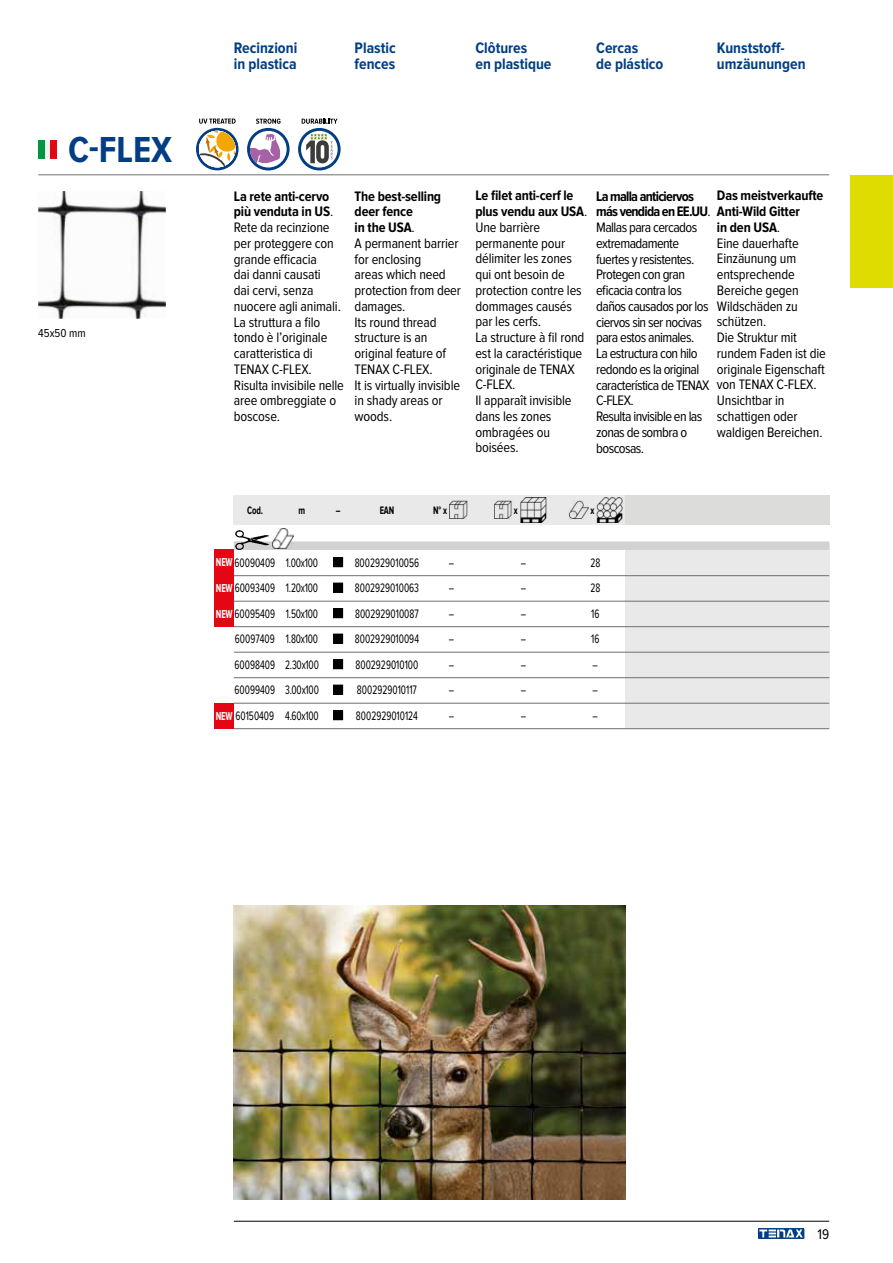
<style>
.page{position:relative;width:893px;height:1263px;background:#fff}
.page>*{position:absolute;margin:0;border:0;box-sizing:border-box;transform-origin:0 0}
.t1{font:700 37.5px "Proxima Nova Cond";color:#023e84}
.t2{font:700 15.75px/15.8px "Proxima Nova Cond";color:#023e84}
.t3{font:14.55px "Proxima Nova Cond";color:#000}
.t4{font:14.25px/15.8px "Proxima Nova Cond";letter-spacing:-.01em;color:#000}
.t5{font:14.25px/15.8px "Proxima Nova Cond";letter-spacing:-.04em;color:#000}
.t6{font:700 14.25px "Proxima Nova Cond";letter-spacing:-.03em;color:#000}
.t7{font:700 14.25px "Proxima Nova Cond";letter-spacing:-.01em;color:#000}
.t8{font:700 14.25px "Proxima Nova Cond";letter-spacing:-.05em;color:#000}
.t9{font:12.75px "Proxima Nova Cond";color:#000;scale:.8 1}
.t10{font:12px "Proxima Nova Cond";color:#000}
.t11{font:700 11.25px "Proxima Nova Cond";letter-spacing:-.01em;color:#000;scale:.8 1}
.s1{font-weight:700}
.s2{font-weight:400}
.s3{font-weight:700;font-size:12px;color:#fff}
</style>
<div class="page">
<hr style="left:234px;top:1221px;width:595px;height:1px;background:#000">
<img style="left:757px;top:1228px;width:48px;height:11px">
<div style="left:850px;top:176px;width:43px;height:112px;background:#dedc00"></div>
<hr style="left:38px;top:174px;width:791px;height:1px;background:#706f6f">
<svg style="left:45px;top:140px;width:6px;height:18px"></svg>
<div style="left:38px;top:140px;width:7px;height:18px;background:#009641"></div>
<div style="left:51px;top:140px;width:6px;height:18px;background:#e30613"></div>
<img style="left:38px;top:191px;width:128px;height:128px">
<svg style="left:196px;top:128px;width:43px;height:42px"></svg>
<svg style="left:199px;top:131px;width:37px;height:36px"></svg>
<svg style="left:199px;top:119px;width:37px;height:5px"></svg>
<svg style="left:247px;top:128px;width:43px;height:42px"></svg>
<svg style="left:250px;top:131px;width:37px;height:37px"></svg>
<svg style="left:256px;top:119px;width:24px;height:5px"></svg>
<svg style="left:250px;top:133px;width:31px;height:34px"></svg>
<svg style="left:298px;top:128px;width:43px;height:42px"></svg>
<svg style="left:301px;top:131px;width:37px;height:37px"></svg>
<svg style="left:302px;top:119px;width:36px;height:5px"></svg>
<svg style="left:306px;top:133px;width:27px;height:30px"></svg>
<div style="left:625px;top:543px;width:204px;height:185px;background:#e9e9e9"></div>
<div style="left:234px;top:541px;width:595px;height:9px;background:#d2d2d2"></div>
<hr style="left:234px;top:575px;width:595px;height:1px;background:#706f6f">
<hr style="left:234px;top:601px;width:595px;height:1px;background:#706f6f">
<hr style="left:234px;top:626px;width:595px;height:1px;background:#706f6f">
<hr style="left:234px;top:652px;width:595px;height:1px;background:#706f6f">
<hr style="left:234px;top:677px;width:595px;height:1px;background:#706f6f">
<hr style="left:234px;top:703px;width:595px;height:1px;background:#706f6f">
<hr style="left:234px;top:728px;width:595px;height:1px;background:#706f6f">
<div style="left:333px;top:558px;width:10px;height:9px;background:#000"></div>
<div style="left:333px;top:557px;width:10px;height:10px;border:1px solid #000"></div>
<div style="left:333px;top:583px;width:10px;height:9px;background:#000"></div>
<div style="left:333px;top:609px;width:10px;height:9px;background:#000"></div>
<div style="left:333px;top:608px;width:10px;height:10px;border:1px solid #000"></div>
<div style="left:333px;top:634px;width:10px;height:9px;background:#000"></div>
<div style="left:333px;top:660px;width:10px;height:9px;background:#000"></div>
<div style="left:333px;top:659px;width:10px;height:10px;border:1px solid #000"></div>
<div style="left:333px;top:685px;width:10px;height:9px;background:#000"></div>
<div style="left:333px;top:711px;width:10px;height:9px;background:#000"></div>
<div style="left:333px;top:710px;width:10px;height:10px;border:1px solid #000"></div>
<div style="left:625px;top:495px;width:204px;height:30px;background:#dcdcdb"></div>
<div style="left:234px;top:495px;width:391px;height:30px;background:#e9e9e9"></div>
<img style="left:450px;top:501px;width:18px;height:18px">
<img style="left:494px;top:501px;width:18px;height:18px">
<img style="left:568px;top:501px;width:20px;height:18px">
<img style="left:520px;top:497px;width:27px;height:26px">
<img style="left:596px;top:497px;width:27px;height:26px">
<img style="left:234px;top:529px;width:60px;height:21px">
<img style="left:234px;top:906px;width:391px;height:293px">
<div style="left:215px;top:549px;width:19px;height:25px;background:#e30613"></div>
<div style="left:215px;top:575px;width:19px;height:25px;background:#e30613"></div>
<div style="left:215px;top:602px;width:19px;height:25px;background:#e30613"></div>
<div style="left:215px;top:703px;width:19px;height:25px;background:#e30613"></div>
<h1 class="t1" style="left:68px;top:132px;width:106px">C-FLEX</h1>
<p class="t10" style="left:38px;top:326px;width:49px">45x50 mm</p>
<p class="t2" style="left:234px;top:41px;width:65px">Recinzioni in plastica</p>
<p class="t2" style="left:355px;top:41px;width:43px">Plastic fences</p>
<p class="t2" style="left:475px;top:41px;width:78px">Clôtures<br>en plastique</p>
<p class="t2" style="left:596px;top:41px;width:69px">Cercas<br>de plástico</p>
<p class="t2" style="left:717px;top:41px;width:90px">Kunststoff&shy;umzäunungen</p>
<p class="t4" style="left:234px;top:188px;width:112px"><span class="s1">La rete anti-cervo più venduta in US</span>.<br>Rete da recinzione per proteggere con grande efficacia<br>dai danni causati<br>dai cervi, senza nuocere agli animali.<br>La struttura a filo tondo è l’originale caratteristica di<br>TENAX C-FLEX.<br>Risulta invisibile nelle aree ombreggiate o boscose.</p>
<p class="t4" style="left:355px;top:188px;width:108px"><span class="s1">The best-selling deer fence<br>in the USA</span>.<br>A permanent barrier for enclosing<br>areas which need protection from deer damages.<br>Its round thread structure is an original feature of<br>TENAX C-FLEX.<br>It is virtually invisible in shady areas or woods.</p>
<p class="t4" style="left:475px;top:188px;width:113px"><span class="s1">Le filet anti-cerf le plus vendu aux USA</span>.<br>Une barrière permanente pour délimiter les zones qui ont besoin de protection contre les dommages causés par les cerfs.<br>La structure à fil rond est la caractéristique originale de TENAX<br>C-FLEX.<br>Il apparaît invisible dans les zones ombragées ou boisées.</p>
<p class="t7" style="left:717px;top:189px;width:108px">Das meistverkaufte</p>
<p class="t8" style="left:596px;top:189px;width:99px">La malla anticiervos</p>
<p class="t5" style="left:596px;top:220px;width:115px">Mallas para cercados extremadamente fuertes y resistentes.<br>Protegen con gran eficacia contra los daños causados por los ciervos sin ser nocivas para estos animales.<br>La estructura con hilo redondo es la original característica de TENAX<br>C-FLEX.<br>Resulta invisible en las zonas de sombra o boscosas.</p>
<p class="t6" style="left:596px;top:205px;width:205px">más vendida en EE.UU<span class="s2">.</span> Anti-Wild Gitter</p>
<p class="t7" style="left:717px;top:221px;width:65px">in den USA<span class="s2">.</span></p>
<p class="t4" style="left:717px;top:235px;width:83px">Eine dauerhafte</p>
<p class="t4" style="left:717px;top:251px;width:81px">Einzäunung um</p>
<p class="t4" style="left:717px;top:267px;width:79px">entsprechende</p>
<p class="t4" style="left:717px;top:283px;width:83px">Bereiche gegen</p>
<p class="t4" style="left:717px;top:298px;width:82px">Wildschäden zu</p>
<p class="t4" style="left:717px;top:314px;width:51px">schützen.</p>
<p class="t4" style="left:717px;top:330px;width:81px">Die Struktur mit</p>
<p class="t4" style="left:717px;top:346px;width:110px">rundem Faden ist die</p>
<p class="t4" style="left:717px;top:361px;width:109px">originale Eigenschaft</p>
<p class="t4" style="left:717px;top:377px;width:101px">von TENAX C-FLEX.</p>
<p class="t4" style="left:717px;top:393px;width:69px">Unsichtbar in</p>
<p class="t4" style="left:717px;top:409px;width:82px">schattigen oder</p>
<p class="t4" style="left:717px;top:424px;width:107px">waldigen Bereichen.</p>
<p class="t11" style="left:247px;top:505px;width:22px">Cod.</p>
<p class="t11" style="left:299px;top:505px;width:10px">m</p>
<p class="t11" style="left:336px;top:505px;width:7px">–</p>
<p class="t11" style="left:380px;top:505px;width:20px">EAN</p>
<p class="t11" style="left:433px;top:505px;width:19px">N° x</p>
<p class="t11" style="left:514px;top:505px;width:6px">x</p>
<p class="t11" style="left:590px;top:505px;width:6px">x</p>
<p class="t9" style="left:216px;top:556px;width:129px"><span class="s3">NEW</span> 60090409 1.00x100</p>
<p class="t9" style="left:355px;top:556px;width:82px">8002929010056</p>
<p class="t9" style="left:449px;top:556px;width:8px">–</p>
<p class="t9" style="left:521px;top:556px;width:8px">–</p>
<p class="t9" style="left:590px;top:556px;width:14px">28</p>
<p class="t9" style="left:216px;top:581px;width:129px"><span class="s3">NEW</span> 60093409 1.20x100</p>
<p class="t9" style="left:355px;top:581px;width:82px">8002929010063</p>
<p class="t9" style="left:449px;top:581px;width:8px">–</p>
<p class="t9" style="left:521px;top:581px;width:8px">–</p>
<p class="t9" style="left:590px;top:581px;width:14px">28</p>
<p class="t9" style="left:216px;top:607px;width:129px"><span class="s3">NEW</span> 60095409 1.50x100</p>
<p class="t9" style="left:355px;top:607px;width:81px">8002929010087</p>
<p class="t9" style="left:449px;top:607px;width:8px">–</p>
<p class="t9" style="left:521px;top:607px;width:8px">–</p>
<p class="t9" style="left:591px;top:607px;width:12px">16</p>
<p class="t9" style="left:235px;top:632px;width:105px">60097409 1.80x100</p>
<p class="t9" style="left:355px;top:632px;width:82px">8002929010094</p>
<p class="t9" style="left:449px;top:632px;width:8px">–</p>
<p class="t9" style="left:521px;top:632px;width:8px">–</p>
<p class="t9" style="left:591px;top:632px;width:12px">16</p>
<p class="t9" style="left:235px;top:658px;width:107px">60098409 2.30x100</p>
<p class="t9" style="left:355px;top:658px;width:80px">8002929010100</p>
<p class="t9" style="left:449px;top:658px;width:8px">–</p>
<p class="t9" style="left:521px;top:658px;width:8px">–</p>
<p class="t9" style="left:593px;top:658px;width:8px">–</p>
<p class="t9" style="left:235px;top:683px;width:107px">60099409 3.00x100</p>
<p class="t9" style="left:357px;top:683px;width:76px">8002929010117</p>
<p class="t9" style="left:449px;top:683px;width:8px">–</p>
<p class="t9" style="left:521px;top:683px;width:8px">–</p>
<p class="t9" style="left:593px;top:683px;width:8px">–</p>
<p class="t9" style="left:216px;top:709px;width:130px"><span class="s3">NEW</span> 60150409 4.60x100</p>
<p class="t9" style="left:356px;top:709px;width:79px">8002929010124</p>
<p class="t9" style="left:449px;top:709px;width:8px">–</p>
<p class="t9" style="left:521px;top:709px;width:8px">–</p>
<p class="t9" style="left:593px;top:709px;width:8px">–</p>
<p class="t3" style="left:817px;top:1226px;width:13px">19</p>
</div>
